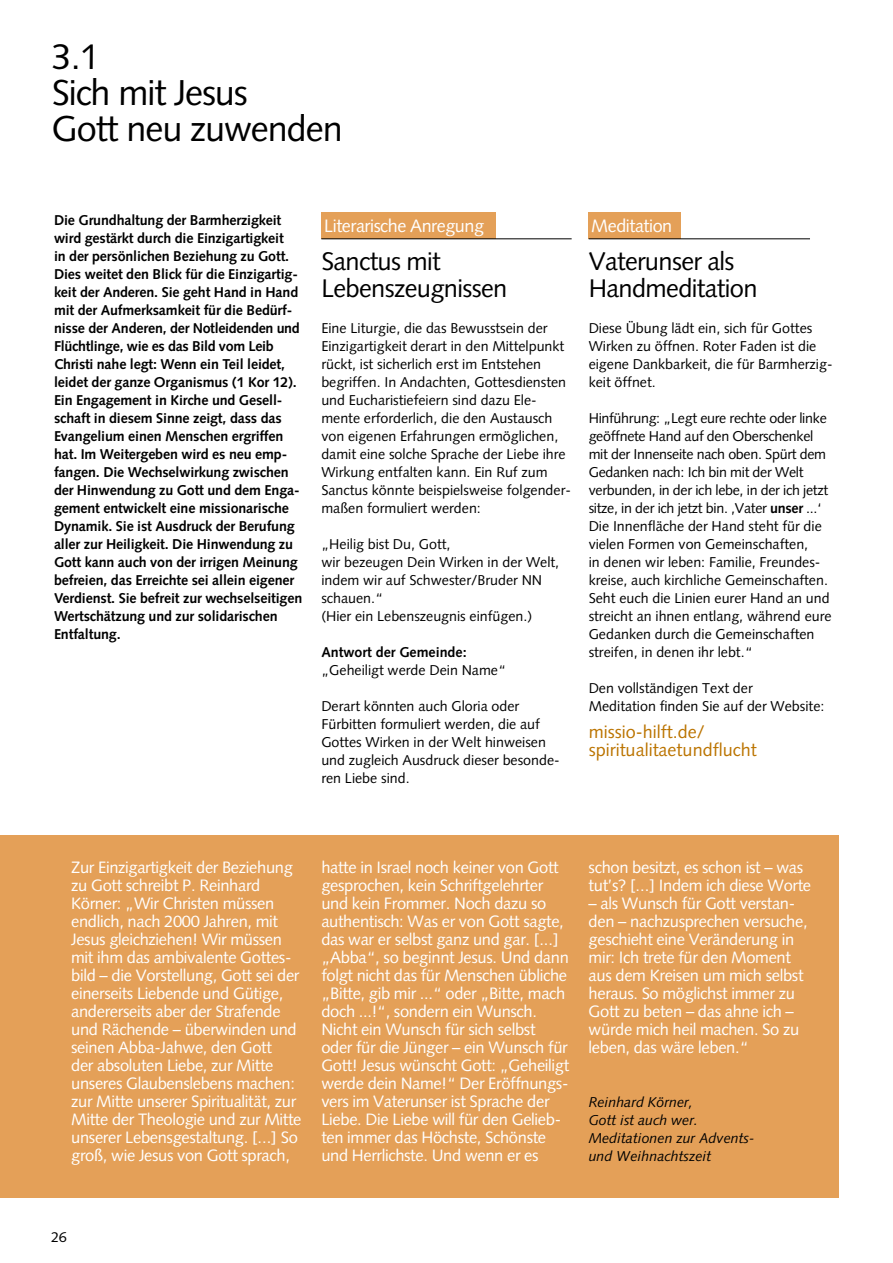
<style>
.page{position:relative;width:893px;height:1263px;background:#fff}
.page>*{position:absolute;margin:0;border:0;box-sizing:border-box;transform-origin:0 0}
.t1{font:36px/36px "Syntax";letter-spacing:-.03em;color:#000}
.t2{font:25.5px/27px "Syntax";letter-spacing:-.025em;color:#000}
.t3{font:18px/18px "Syntax";color:#bb7400}
.t4{font:18px "Syntax";letter-spacing:-.025em;color:#fff}
.t5{font:16.5px/18px "Syntax";letter-spacing:-.02em;color:#fff}
.t6{font:14.25px/18px "Syntax";color:#000}
.t7{font:700 14.25px/18px "Syntax";letter-spacing:-.01em;color:#000}
.t8{font:italic 14.25px/18px "Syntax";color:#000}
.s1{font-weight:700}
</style>
<div class="page">
<div style="left:0;top:836px;width:839px;height:362px;background:#e4a058"></div>
<div style="left:321px;top:213px;width:175px;height:26px;background:#e4a058"></div>
<hr style="left:321px;top:238px;width:251px;height:1px;background:#000">
<div style="left:589px;top:213px;width:92px;height:26px;background:#e4a058"></div>
<hr style="left:589px;top:238px;width:221px;height:1px;background:#000">
<h1 class="t1" style="left:52px;top:39px;width:292px">3.1<br>Sich mit Jesus<br>Gott neu zuwenden</h1>
<p class="t7" style="left:54px;top:211px;width:250px">Die Grundhaltung der Barmherzigkeit wird gestärkt durch die Einzigartigkeit<br>in der persönlichen Beziehung zu Gott.<br>Dies weitet den Blick für die Einzigartig&shy;keit der Anderen. Sie geht Hand in Hand mit der Aufmerksamkeit für die Bedürf&shy;nisse der Anderen, der Notleidenden und Flüchtlinge, wie es das Bild vom Leib Christi nahe legt: Wenn ein Teil leidet, leidet der ganze Organismus (1 Kor 12).<br>Ein Engagement in Kirche und Gesell&shy;schaft in diesem Sinne zeigt, dass das Evangelium einen Menschen ergriffen hat. Im Weitergeben wird es neu emp&shy;fangen. Die Wechselwirkung zwischen der Hinwendung zu Gott und dem Enga&shy;gement entwickelt eine missionarische Dynamik. Sie ist Ausdruck der Berufung aller zur Heiligkeit. Die Hinwendung zu Gott kann auch von der irrigen Meinung befreien, das Erreichte sei allein eigener Verdienst. Sie befreit zur wechselseitigen Wertschätzung und zur solidarischen Entfaltung.</p>
<p class="t4" style="left:324px;top:215px;width:161px">Literarische Anregung</p>
<p class="t4" style="left:591px;top:215px;width:82px">Meditation</p>
<h2 class="t2" style="left:321px;top:248px;width:187px">Sanctus mit<br>Lebenszeugnissen</h2>
<p class="t6" style="left:321px;top:319px;width:251px">Eine Liturgie, die das Bewusstsein der Einzigartigkeit derart in den Mittelpunkt rückt, ist sicherlich erst im Entstehen begriffen. In Andachten, Gottesdiensten und Eucharistiefeiern sind dazu Ele&shy;mente erforderlich, die den Austausch von eigenen Erfahrungen ermöglichen, damit eine solche Sprache der Liebe ihre Wirkung entfalten kann. Ein Ruf zum Sanctus könnte beispielsweise folgender&shy;maßen formuliert werden:</p>
<p class="t6" style="left:321px;top:535px;width:239px">„Heilig bist Du, Gott,<br>wir bezeugen Dein Wirken in der Welt, indem wir auf Schwester/Bruder NN schauen.“<br>(Hier ein Lebenszeugnis einfügen.)</p>
<p class="t7" style="left:321px;top:643px;width:147px">Antwort der Gemeinde:</p>
<p class="t6" style="left:321px;top:661px;width:186px">„Geheiligt werde Dein Name“</p>
<p class="t6" style="left:321px;top:697px;width:240px">Derart könnten auch Gloria oder<br>Fürbitten formuliert werden, die auf<br>Gottes Wirken in der Welt hinweisen und zugleich Ausdruck dieser besonde&shy;ren Liebe sind.</p>
<h2 class="t2" style="left:589px;top:248px;width:170px">Vaterunser als<br>Handmeditation</h2>
<p class="t6" style="left:589px;top:319px;width:245px">Diese Übung lädt ein, sich für Gottes<br>Wirken zu öffnen. Roter Faden ist die eigene Dankbarkeit, die für Barmherzig&shy;keit öffnet.</p>
<p class="t6" style="left:589px;top:409px;width:244px">Hinführung: „Legt eure rechte oder linke geöffnete Hand auf den Oberschenkel mit der Innenseite nach oben. Spürt dem Gedanken nach: Ich bin mit der Welt verbunden, in der ich lebe, in der ich jetzt sitze, in der ich jetzt bin. ,Vater <span class="s1">unser</span> ...‘ Die Innenfläche der Hand steht für die vielen Formen von Gemeinschaften,<br>in denen wir leben: Familie, Freundes&shy;kreise, auch kirchliche Gemeinschaften.<br>Seht euch die Linien eurer Hand an und streicht an ihnen entlang, während eure Gedanken durch die Gemeinschaften streifen, in denen ihr lebt.“</p>
<p class="t6" style="left:589px;top:679px;width:237px">Den vollständigen Text der<br>Meditation finden Sie auf der Website:</p>
<p class="t3" style="left:589px;top:723px;width:169px">missio-hilft.de/ spiritualitaetundflucht</p>
<p class="t5" style="left:71px;top:858px;width:232px">Zur Einzigartigkeit der Beziehung zu Gott schreibt P. Reinhard<br>Körner: „Wir Christen müssen endlich, nach 2000 Jahren, mit<br>Jesus gleichziehen! Wir müssen mit ihm das ambivalente Gottes&shy;bild – die Vorstellung, Gott sei der einerseits Liebende und Gütige, andererseits aber der Strafende und Rächende – überwinden und seinen Abba-Jahwe, den Gott<br>der absoluten Liebe, zur Mitte unseres Glaubenslebens machen: zur Mitte unserer Spiritualität, zur<br>Mitte der Theologie und zur Mitte unserer Lebensgestaltung. [...] So groß, wie Jesus von Gott sprach,</p>
<p class="t5" style="left:321px;top:858px;width:249px">hatte in Israel noch keiner von Gott gesprochen, kein Schriftgelehrter und kein Frommer. Noch dazu so authentisch: Was er von Gott sagte, das war er selbst ganz und gar. [...] „Abba“, so beginnt Jesus. Und dann folgt nicht das für Menschen übliche „Bitte, gib mir ...“ oder „Bitte, mach doch ...!“, sondern ein Wunsch.<br>Nicht ein Wunsch für sich selbst oder für die Jünger – ein Wunsch für Gott! Jesus wünscht Gott: „Geheiligt werde dein Name!“ Der Eröffnungs&shy;vers im Vaterunser ist Sprache der Liebe. Die Liebe will für den Gelieb&shy;ten immer das Höchste, Schönste und Herrlichste. Und wenn er es</p>
<p class="t5" style="left:589px;top:858px;width:224px">schon besitzt, es schon ist – was tut’s? [...] Indem ich diese Worte</p>
<p class="t5" style="left:589px;top:894px;width:220px">– als Wunsch für Gott verstan&shy;den – nachzusprechen versuche, geschieht eine Veränderung in mir: Ich trete für den Moment aus dem Kreisen um mich selbst heraus. So möglichst immer zu<br>Gott zu beten – das ahne ich – würde mich heil machen. So zu leben, das wäre leben.“</p>
<p class="t8" style="left:589px;top:1093px;width:167px">Reinhard Körner,<br>Gott ist auch wer.<br>Meditationen zur Advents&shy;und Weihnachtszeit</p>
<p class="t6" style="left:51px;top:1228px;width:17px">26</p>
</div>
